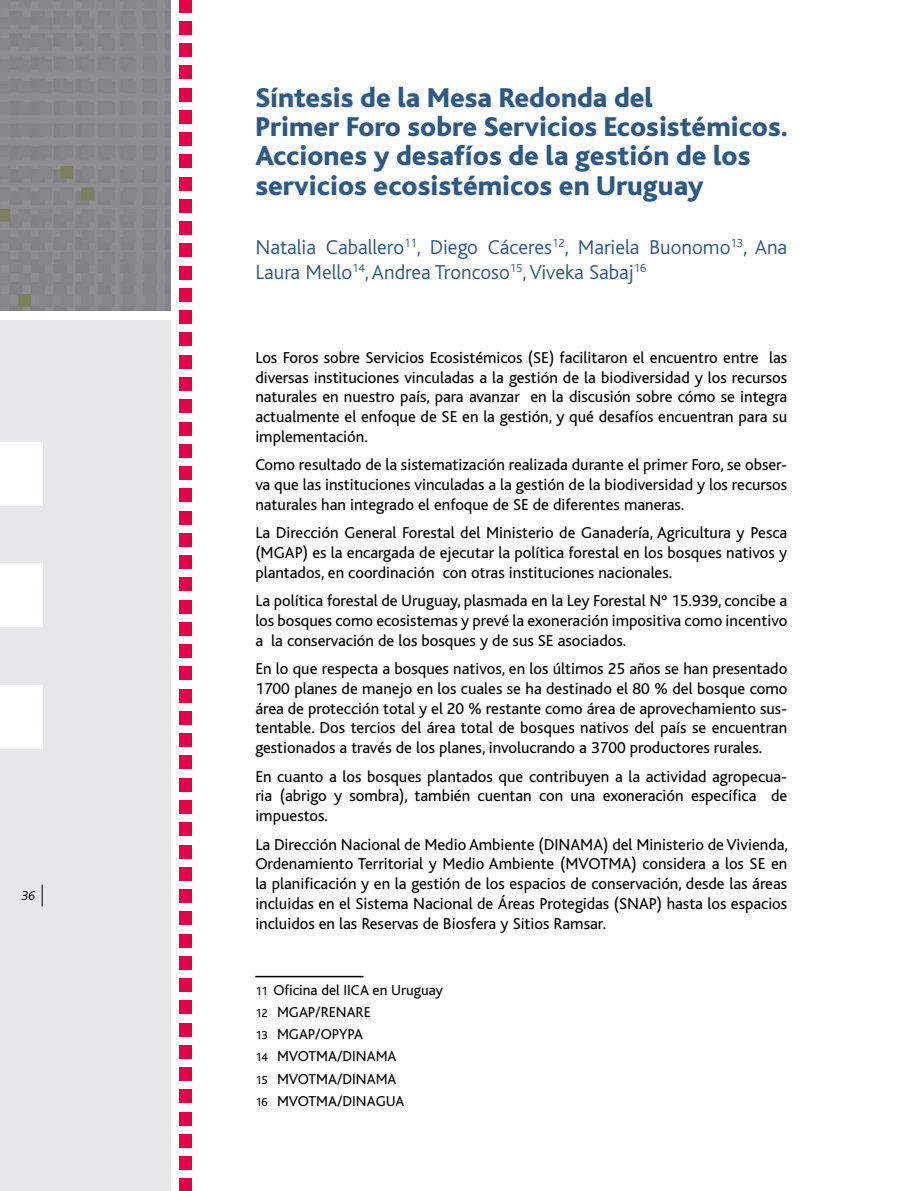
<style>
.page{position:relative;width:915px;height:1191px;background:#fff}
.page>*{position:absolute;margin:0;border:0;box-sizing:border-box;transform-origin:0 0}
.TITLE_01{font:800 28.5px/29.2px "Bliss";color:#2c5986}
.autores{font:300 21px/25.2px "Bliss";color:#2c5986}
.tx01{font:16.5px/19.8px "Bliss";color:#000;text-align:justify}
.pies{font:15px "Bliss";color:#000}
.t1{font:italic 300 13.5px "Bliss";color:#000}
.s1{font-size:12px}
</style>
<div class="page">
<div style="left:0;top:321px;width:170px;height:870px;background:#e5e7e8"></div>
<div style="left:179px;top:0;width:12px;height:12px;background:#e60049"></div>
<div style="left:179px;top:21px;width:12px;height:13px;background:#e60049"></div>
<div style="left:179px;top:43px;width:12px;height:14px;background:#e60049"></div>
<div style="left:179px;top:66px;width:12px;height:13px;background:#e60049"></div>
<div style="left:179px;top:88px;width:12px;height:13px;background:#e60049"></div>
<div style="left:179px;top:110px;width:12px;height:13px;background:#e60049"></div>
<div style="left:179px;top:132px;width:12px;height:14px;background:#e60049"></div>
<div style="left:179px;top:155px;width:12px;height:13px;background:#e60049"></div>
<div style="left:179px;top:177px;width:12px;height:13px;background:#e60049"></div>
<div style="left:179px;top:199px;width:12px;height:14px;background:#e60049"></div>
<div style="left:179px;top:221px;width:12px;height:14px;background:#e60049"></div>
<div style="left:179px;top:244px;width:12px;height:13px;background:#e60049"></div>
<div style="left:179px;top:266px;width:12px;height:13px;background:#e60049"></div>
<div style="left:179px;top:288px;width:12px;height:14px;background:#e60049"></div>
<div style="left:179px;top:310px;width:12px;height:14px;background:#e60049"></div>
<div style="left:179px;top:333px;width:12px;height:13px;background:#e60049"></div>
<div style="left:179px;top:355px;width:12px;height:13px;background:#e60049"></div>
<div style="left:179px;top:377px;width:12px;height:14px;background:#e60049"></div>
<div style="left:179px;top:399px;width:12px;height:14px;background:#e60049"></div>
<div style="left:179px;top:422px;width:12px;height:13px;background:#e60049"></div>
<div style="left:179px;top:444px;width:12px;height:13px;background:#e60049"></div>
<div style="left:179px;top:466px;width:12px;height:14px;background:#e60049"></div>
<div style="left:179px;top:488px;width:12px;height:14px;background:#e60049"></div>
<div style="left:179px;top:511px;width:12px;height:13px;background:#e60049"></div>
<div style="left:179px;top:533px;width:12px;height:13px;background:#e60049"></div>
<div style="left:179px;top:555px;width:12px;height:14px;background:#e60049"></div>
<div style="left:179px;top:577px;width:12px;height:14px;background:#e60049"></div>
<div style="left:179px;top:600px;width:12px;height:13px;background:#e60049"></div>
<div style="left:179px;top:622px;width:12px;height:13px;background:#e60049"></div>
<div style="left:179px;top:644px;width:12px;height:14px;background:#e60049"></div>
<div style="left:179px;top:666px;width:12px;height:14px;background:#e60049"></div>
<div style="left:179px;top:689px;width:12px;height:13px;background:#e60049"></div>
<div style="left:179px;top:711px;width:12px;height:13px;background:#e60049"></div>
<div style="left:179px;top:733px;width:12px;height:14px;background:#e60049"></div>
<div style="left:179px;top:756px;width:12px;height:13px;background:#e60049"></div>
<div style="left:179px;top:778px;width:12px;height:13px;background:#e60049"></div>
<div style="left:179px;top:800px;width:12px;height:13px;background:#e60049"></div>
<div style="left:179px;top:822px;width:12px;height:14px;background:#e60049"></div>
<div style="left:179px;top:845px;width:12px;height:13px;background:#e60049"></div>
<div style="left:179px;top:867px;width:12px;height:13px;background:#e60049"></div>
<div style="left:179px;top:889px;width:12px;height:13px;background:#e60049"></div>
<div style="left:179px;top:911px;width:12px;height:14px;background:#e60049"></div>
<div style="left:179px;top:934px;width:12px;height:13px;background:#e60049"></div>
<div style="left:179px;top:956px;width:12px;height:13px;background:#e60049"></div>
<div style="left:179px;top:978px;width:12px;height:13px;background:#e60049"></div>
<div style="left:179px;top:1000px;width:12px;height:14px;background:#e60049"></div>
<div style="left:179px;top:1023px;width:12px;height:13px;background:#e60049"></div>
<div style="left:179px;top:1045px;width:12px;height:13px;background:#e60049"></div>
<div style="left:179px;top:1067px;width:12px;height:13px;background:#e60049"></div>
<div style="left:179px;top:1089px;width:12px;height:14px;background:#e60049"></div>
<div style="left:179px;top:1112px;width:12px;height:13px;background:#e60049"></div>
<div style="left:179px;top:1134px;width:12px;height:13px;background:#e60049"></div>
<div style="left:179px;top:1156px;width:12px;height:13px;background:#e60049"></div>
<div style="left:179px;top:1178px;width:12px;height:13px;background:#e60049"></div>
<div style="left:0;top:442px;width:43px;height:64px;background:#fff"></div>
<div style="left:0;top:563px;width:43px;height:64px;background:#fff"></div>
<div style="left:0;top:685px;width:43px;height:63px;background:#fff"></div>
<svg style="left:42px;top:884px;width:1px;height:22px"></svg>
<div style="left:0;top:0;width:170px;height:310px;background:#85858a"></div>
<hr style="left:255px;top:976px;width:108px;height:1px;background:#000">
<p class="t1" style="left:22px;top:889px;width:15px">36</p>
<p class="TITLE_01" style="left:255px;top:84px;width:534px">Síntesis de la Mesa Redonda del<br>Primer Foro sobre Servicios Ecosistémicos.<br>Acciones y desafíos de la gestión de los servicios ecosistémicos en Uruguay</p>
<p class="autores" style="left:255px;top:235px;width:533px">Natalia Caballero<sup>11</sup>, Diego Cáceres<sup>12</sup>, Mariela Buonomo<sup>13</sup>, Ana<br>Laura Mello<sup>14</sup>, Andrea Troncoso<sup>15</sup>, Viveka Sabaj<sup>16</sup></p>
<p class="tx01" style="left:255px;top:348px;width:533px">Los Foros sobre Servicios Ecosistémicos (SE) facilitaron el encuentro entre las diversas instituciones vinculadas a la gestión de la biodiversidad y los recursos naturales en nuestro país, para avanzar en la discusión sobre cómo se integra actualmente el enfoque de SE en la gestión, y qué desafíos encuentran para su implementación.</p>
<p class="tx01" style="left:255px;top:455px;width:533px">Como resultado de la sistematización realizada durante el primer Foro, se obser&shy;va que las instituciones vinculadas a la gestión de la biodiversidad y los recursos naturales han integrado el enfoque de SE de diferentes maneras.</p>
<p class="tx01" style="left:255px;top:523px;width:533px">La Dirección General Forestal del Ministerio de Ganadería, Agricultura y Pesca (MGAP) es la encargada de ejecutar la política forestal en los bosques nativos y plantados, en coordinación con otras instituciones nacionales.</p>
<p class="tx01" style="left:255px;top:591px;width:533px">La política forestal de Uruguay, plasmada en la Ley Forestal N° 15.939, concibe a los bosques como ecosistemas y prevé la exoneración impositiva como incentivo a la conservación de los bosques y de sus SE asociados.</p>
<p class="tx01" style="left:255px;top:659px;width:533px">En lo que respecta a bosques nativos, en los últimos 25 años se han presentado 1700 planes de manejo en los cuales se ha destinado el 80 % del bosque como área de protección total y el 20 % restante como área de aprovechamiento sus&shy;tentable. Dos tercios del área total de bosques nativos del país se encuentran gestionados a través de los planes, involucrando a 3700 productores rurales.</p>
<p class="tx01" style="left:255px;top:766px;width:533px">En cuanto a los bosques plantados que contribuyen a la actividad agropecua&shy;ria (abrigo y sombra), también cuentan con una exoneración específica de impuestos.</p>
<p class="tx01" style="left:255px;top:834px;width:534px">La Dirección Nacional de Medio Ambiente (DINAMA) del Ministerio de Vivienda, Ordenamiento Territorial y Medio Ambiente (MVOTMA) considera a los SE en la planificación y en la gestión de los espacios de conservación, desde las áreas incluidas en el Sistema Nacional de Áreas Protegidas (SNAP) hasta los espacios incluidos en las Reservas de Biosfera y Sitios Ramsar.</p>
<p class="pies" style="left:255px;top:981px;width:189px"><span class="s1">11</span> Oficina del IICA en Uruguay</p>
<p class="pies" style="left:255px;top:1004px;width:117px"><span class="s1">12</span> MGAP/RENARE</p>
<p class="pies" style="left:255px;top:1026px;width:109px"><span class="s1">13</span> MGAP/OPYPA</p>
<p class="pies" style="left:255px;top:1048px;width:143px"><span class="s1">14</span> MVOTMA/DINAMA</p>
<p class="pies" style="left:255px;top:1070px;width:143px"><span class="s1">15</span> MVOTMA/DINAMA</p>
<p class="pies" style="left:255px;top:1093px;width:150px"><span class="s1">16</span> MVOTMA/DINAGUA</p>
</div>
